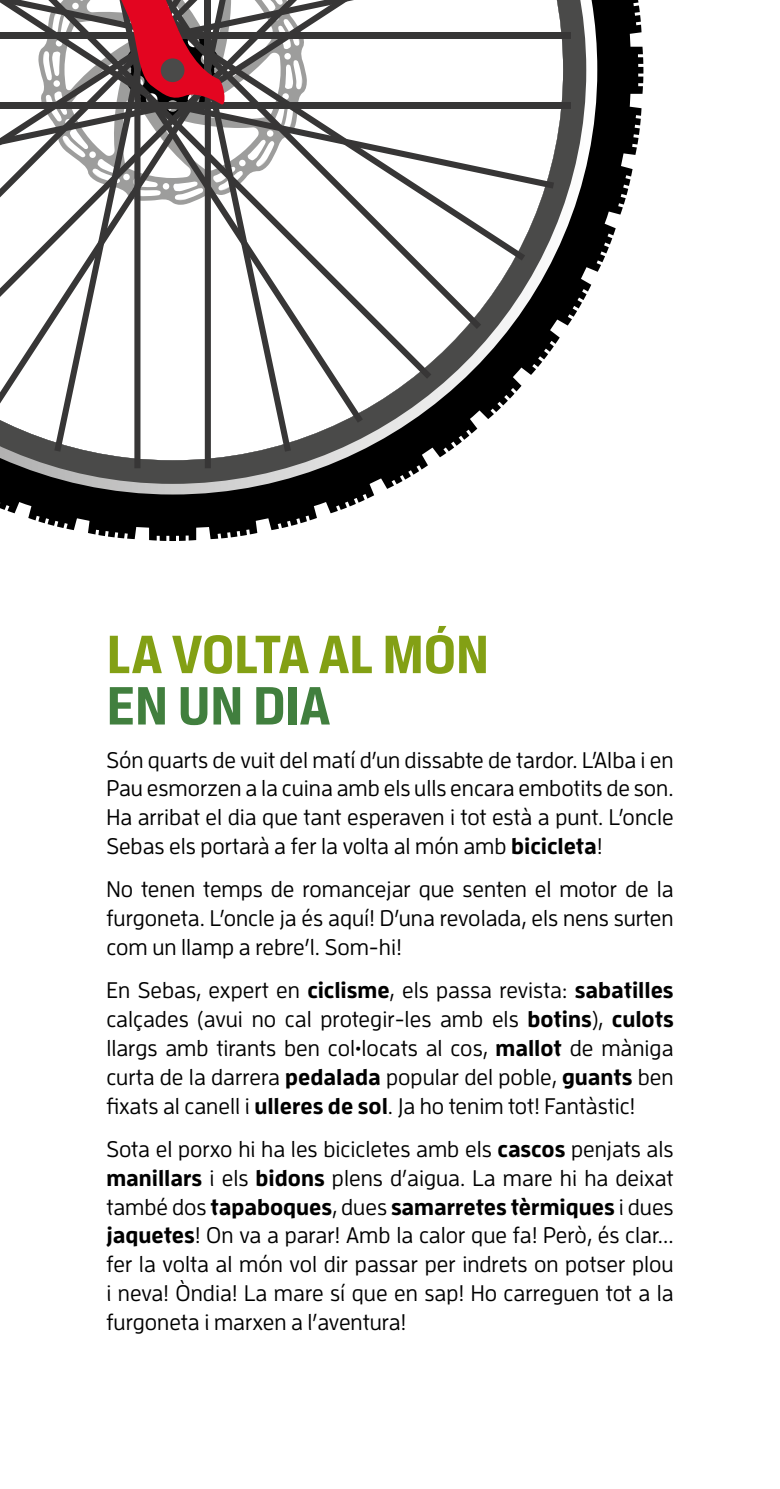
<style>
.page{position:relative;width:780px;height:1489px;background:#fff}
.page>*{position:absolute;margin:0;border:0;box-sizing:border-box;transform-origin:0 0}
.t1{font:700 57.5px "Breuer Text";letter-spacing:-.01em;color:#83a014}
.t2{font:700 57.5px "Breuer Text";letter-spacing:-.01em;color:#417f3e}
.t3{font:500 22.5px/28.8px "Enzo OT";color:#000;text-align:justify}
.s1{font-weight:700}
</style>
<div class="page">
<svg style="left:0;top:0;width:643px;height:541px"></svg>
<div style="left:161px;top:58px;width:23px;height:24px;background:#4a4a49;border-radius:50%"></div>
<h1 class="t1" style="left:106px;top:623px;width:384px">LA VOLTA AL MÓN</h1>
<h1 class="t2" style="left:106px;top:674px;width:225px">EN UN DIA</h1>
<p class="t3" style="left:106px;top:745px;width:569px">Són quarts de vuit del matí d’un dissabte de tardor. L’Alba i en Pau esmorzen a la cuina amb els ulls encara embotits de son.<br>Ha arribat el dia que tant esperaven i tot està a punt. L’oncle Sebas els portarà a fer la volta al món amb <span class="s1">bicicleta</span>!</p>
<p class="t3" style="left:106px;top:874px;width:569px">No tenen temps de romancejar que senten el motor de la furgoneta. L’oncle ja és aquí! D’una revolada, els nens surten com un llamp a rebre’l. Som-hi!</p>
<p class="t3" style="left:106px;top:975px;width:569px">En Sebas, expert en <span class="s1">ciclisme</span>, els passa revista: <span class="s1">sabatilles </span>calçades (avui no cal protegir-les amb els <span class="s1">botins</span>), <span class="s1">culots </span>llargs amb tirants ben col•locats al cos, <span class="s1">mallot</span> de màniga curta de la darrera <span class="s1">pedalada</span> popular del poble, <span class="s1">guants</span> ben fixats al canell i <span class="s1">ulleres de sol</span>. Ja ho tenim tot! Fantàstic!</p>
<p class="t3" style="left:106px;top:1134px;width:568px">Sota el porxo hi ha les bicicletes amb els <span class="s1">cascos</span> penjats als <span class="s1">manillars</span> i els <span class="s1">bidons</span> plens d’aigua. La mare hi ha deixat també dos <span class="s1">tapaboques</span>, dues <span class="s1">samarretes tèrmiques</span> i dues <span class="s1">jaquetes</span>! On va a parar! Amb la calor que fa! Però, és clar... fer la volta al món vol dir passar per indrets on potser plou i neva! Òndia! La mare sí que en sap! Ho carreguen tot a la furgoneta i marxen a l’aventura!</p>
</div>
